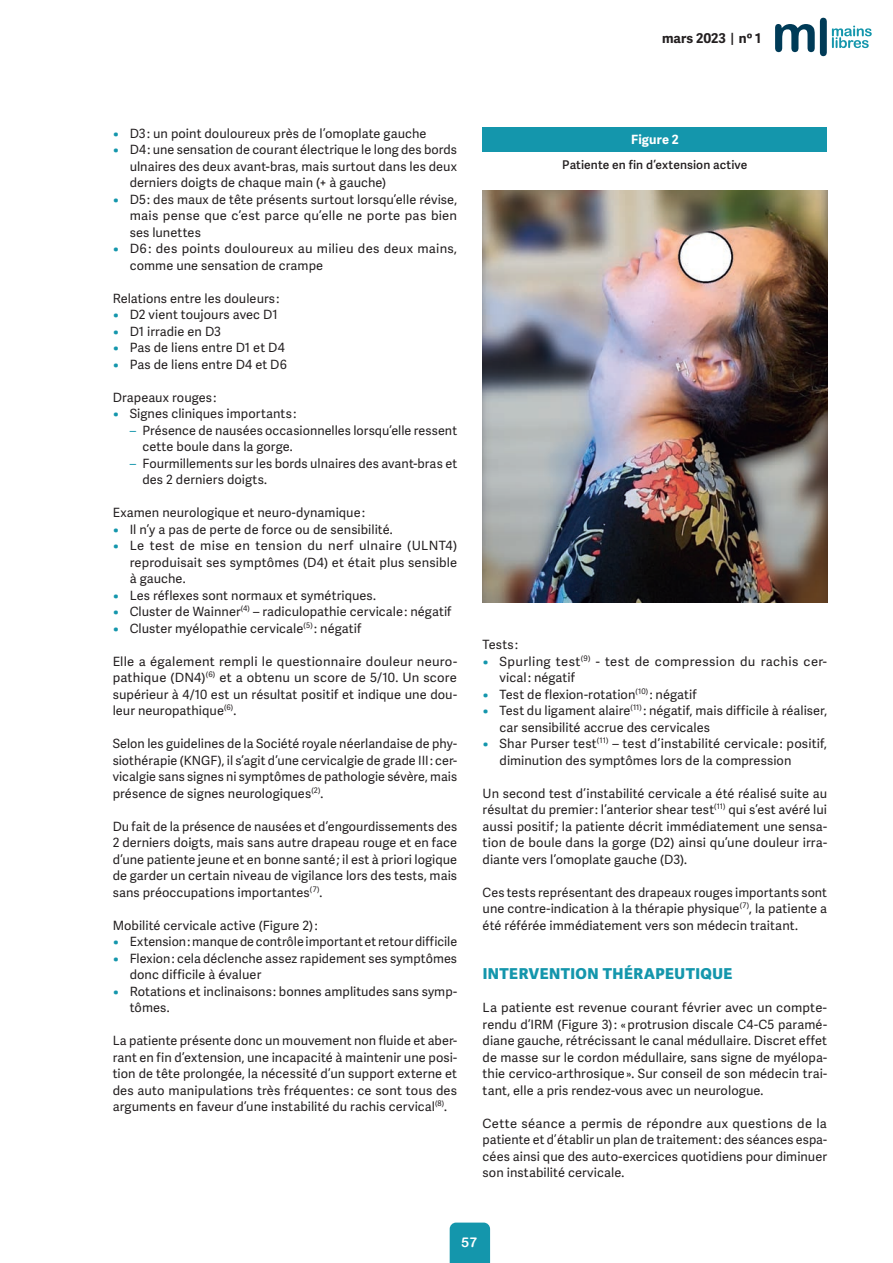
<style>
.page{position:relative;width:893px;height:1263px;background:#fff}
.page>*{position:absolute;margin:0;border:0;box-sizing:border-box;transform-origin:0 0}
.A_ML{font:800 15px "Adelle Sans";letter-spacing:.035em;color:#1496ac}
.t1{font:700 13.5px "Adelle Sans";color:#231f20}
.t2{font:13.5px "Arial Rounded MT Bold";color:#fff}
.texte_ML{font:12.75px/16.5px "Adelle Sans";letter-spacing:.005em;color:#231f20;text-align:justify}
.texte0_ML{font:12.75px "Adelle Sans";letter-spacing:.005em;color:#231f20}
.texte_ML-2{font:12.75px/16.5px "Adelle Sans";letter-spacing:.025em;color:#231f20}
.figs_tables_n__ML{font:700 12.75px "Adelle Sans";letter-spacing:.015em;color:#fff}
.figs_tabl_titre_ML{font:600 12px "Adelle Sans";letter-spacing:.01em;color:#231f20}
.s1{font-weight:600}
.s2{font-weight:800;color:#1496ac}
.s3{color:#1496ac}
</style>
<div class="page">
<svg style="left:775px;top:18px;width:97px;height:38px"></svg>
<div style="left:450px;top:1222px;width:40px;height:41px;background:#1496ac"></div>
<div style="left:483px;top:128px;width:344px;height:24px;background:#1496ac"></div>
<img style="left:483px;top:190px;width:344px;height:413px">
<p class="t1" style="left:662px;top:30px;width:101px">mars 2023 <span class="s1">|</span> no 1</p>
<p class="texte_ML" style="left:113px;top:125px;width:315px"><span class="s2">•</span> D3 : un point douloureux près de l’omoplate gauche</p>
<p class="texte_ML" style="left:130px;top:142px;width:329px;text-indent:-17px"><span class="s2">•</span> D4 : une sensation de courant électrique le long des bords ulnaires des deux avant-bras, mais surtout dans les deux derniers doigts de chaque main (+ à gauche)</p>
<p class="texte_ML" style="left:130px;top:191px;width:329px;text-indent:-17px"><span class="s2">•</span> D5 : des maux de tête présents surtout lorsqu’elle révise, mais pense que c’est parce qu’elle ne porte pas bien ses lunettes</p>
<p class="texte_ML" style="left:130px;top:241px;width:329px;text-indent:-17px"><span class="s2">•</span> D6 : des points douloureux au milieu des deux mains, comme une sensation de crampe</p>
<p class="texte0_ML" style="left:113px;top:291px;width:168px">Relations entre les douleurs :</p>
<p class="texte_ML" style="left:113px;top:307px;width:166px"><span class="s2">•</span> D2 vient toujours avec D1</p>
<p class="texte_ML" style="left:113px;top:323px;width:110px"><span class="s2">•</span> D1 irradie en D3</p>
<p class="texte_ML" style="left:113px;top:340px;width:174px"><span class="s2">•</span> Pas de liens entre D1 et D4</p>
<p class="texte_ML" style="left:113px;top:356px;width:176px"><span class="s2">•</span> Pas de liens entre D4 et D6</p>
<p class="texte0_ML" style="left:113px;top:390px;width:105px">Drapeaux rouges :</p>
<p class="texte_ML" style="left:113px;top:406px;width:185px"><span class="s2">•</span> Signes cliniques importants :</p>
<p class="texte_ML" style="left:142px;top:422px;width:316px;text-indent:-13px"><span class="s3">–</span> Présence de nausées occasionnelles lorsqu’elle ressent cette boule dans la gorge.</p>
<p class="texte_ML" style="left:142px;top:455px;width:316px;text-indent:-13px"><span class="s3">–</span> Fourmillements sur les bords ulnaires des avant-bras et des 2 derniers doigts.</p>
<p class="texte0_ML" style="left:113px;top:505px;width:254px">Examen neurologique et neuro-dynamique :</p>
<p class="texte_ML" style="left:113px;top:521px;width:282px"><span class="s2">•</span> Il n’y a pas de perte de force ou de sensibilité.</p>
<p class="texte_ML" style="left:130px;top:538px;width:329px;text-indent:-17px"><span class="s2">•</span> Le test de mise en tension du nerf ulnaire (ULNT4) reproduisait ses symptômes (D4) et était plus sensible à gauche.</p>
<p class="texte_ML" style="left:113px;top:587px;width:265px"><span class="s2">•</span> Les réflexes sont normaux et symétriques.</p>
<p class="texte_ML" style="left:113px;top:604px;width:340px"><span class="s2">•</span> Cluster de Wainner<sup>(4)</sup> – radiculopathie cervicale : négatif</p>
<p class="texte_ML" style="left:113px;top:620px;width:250px"><span class="s2">•</span> Cluster myélopathie cervicale<sup>(5)</sup> : négatif</p>
<p class="texte_ML" style="left:113px;top:653px;width:346px">Elle a également rempli le questionnaire douleur neuro&shy;pathique (DN4)<sup>(6)</sup> et a obtenu un score de 5/10. Un score supérieur à 4/10 est un résultat positif et indique une dou&shy;leur neuropathique<sup>(6)</sup>.</p>
<p class="texte_ML" style="left:113px;top:736px;width:346px">Selon les guidelines de la Société royale néerlandaise de phy&shy;siothérapie (KNGF), il s’agit d’une cervicalgie de grade III : cer&shy;vicalgie sans signes ni symptômes de pathologie sévère, mais présence de signes neurologiques<sup>(2)</sup>.</p>
<p class="texte_ML" style="left:113px;top:818px;width:346px">Du fait de la présence de nausées et d’engourdissements des 2 derniers doigts, mais sans autre drapeau rouge et en face d’une patiente jeune et en bonne santé ; il est à priori logique de garder un certain niveau de vigilance lors des tests, mais sans préoccupations importantes<sup>(7)</sup>.</p>
<p class="texte0_ML" style="left:113px;top:918px;width:206px">Mobilité cervicale active (Figure 2) :</p>
<p class="texte_ML" style="left:113px;top:934px;width:346px"><span class="s2">•</span> Extension : manque de contrôle important et retour difficile</p>
<p class="texte_ML" style="left:130px;top:950px;width:329px;text-indent:-17px"><span class="s2">•</span> Flexion : cela déclenche assez rapidement ses symptômes donc difficile à évaluer</p>
<p class="texte_ML" style="left:130px;top:983px;width:329px;text-indent:-17px"><span class="s2">•</span> Rotations et inclinaisons : bonnes amplitudes sans symp&shy;tômes.</p>
<p class="texte_ML" style="left:113px;top:1033px;width:346px">La patiente présente donc un mouvement non fluide et aber&shy;rant en fin d’extension, une incapacité à maintenir une posi&shy;tion de tête prolongée, la nécessité d’un support externe et des auto manipulations très fréquentes : ce sont tous des arguments en faveur d’une instabilité du rachis cervical<sup>(8)</sup>.</p>
<p class="figs_tables_n__ML" style="left:631px;top:132px;width:49px">Figure 2</p>
<p class="figs_tabl_titre_ML" style="left:562px;top:158px;width:187px">Patiente en fin d’extension active</p>
<p class="texte0_ML" style="left:483px;top:637px;width:37px">Tests :</p>
<p class="texte_ML-2" style="left:500px;top:653px;width:329px;text-indent:-17px"><span class="s2">•</span> Spurling test<sup>(9)</sup> - test de compression du rachis cer&shy;vical : négatif</p>
<p class="texte_ML" style="left:483px;top:686px;width:216px"><span class="s2">•</span> Test de flexion-rotation<sup>(10)</sup> : négatif</p>
<p class="texte_ML" style="left:500px;top:703px;width:329px;text-indent:-17px"><span class="s2">•</span> Test du ligament alaire<sup>(11)</sup> : négatif, mais difficile à réaliser, car sensibilité accrue des cervicales</p>
<p class="texte_ML" style="left:500px;top:736px;width:329px;text-indent:-17px"><span class="s2">•</span> Shar Purser test<sup>(11)</sup> – test d’instabilité cervicale : positif, diminution des symptômes lors de la compression</p>
<p class="texte_ML" style="left:483px;top:785px;width:346px">Un second test d’instabilité cervicale a été réalisé suite au résultat du premier : l’anterior shear test<sup>(11)</sup> qui s’est avéré lui aussi positif ; la patiente décrit immédiatement une sensa&shy;tion de boule dans la gorge (D2) ainsi qu’une douleur irra&shy;diante vers l’omoplate gauche (D3).</p>
<p class="texte_ML" style="left:483px;top:884px;width:346px">Ces tests représentant des drapeaux rouges importants sont une contre-indication à la thérapie physique<sup>(7)</sup>, la patiente a été référée immédiatement vers son médecin traitant.</p>
<p class="A_ML" style="left:483px;top:965px;width:251px">INTERVENTION THÉRAPEUTIQUE</p>
<p class="texte_ML" style="left:483px;top:1000px;width:346px">La patiente est revenue courant février avec un compte&shy;rendu d’IRM (Figure 3) : « protrusion discale C4-C5 paramé&shy;diane gauche, rétrécissant le canal médullaire. Discret effet de masse sur le cordon médullaire, sans signe de myélopa&shy;thie cervico-arthrosique ». Sur conseil de son médecin trai&shy;tant, elle a pris rendez-vous avec un neurologue.</p>
<p class="texte_ML" style="left:483px;top:1115px;width:346px">Cette séance a permis de répondre aux questions de la patiente et d’établir un plan de traitement : des séances espa&shy;cées ainsi que des auto-exercices quotidiens pour diminuer son instabilité cervicale.</p>
<p class="t2" style="left:461px;top:1234px;width:17px">57</p>
</div>
